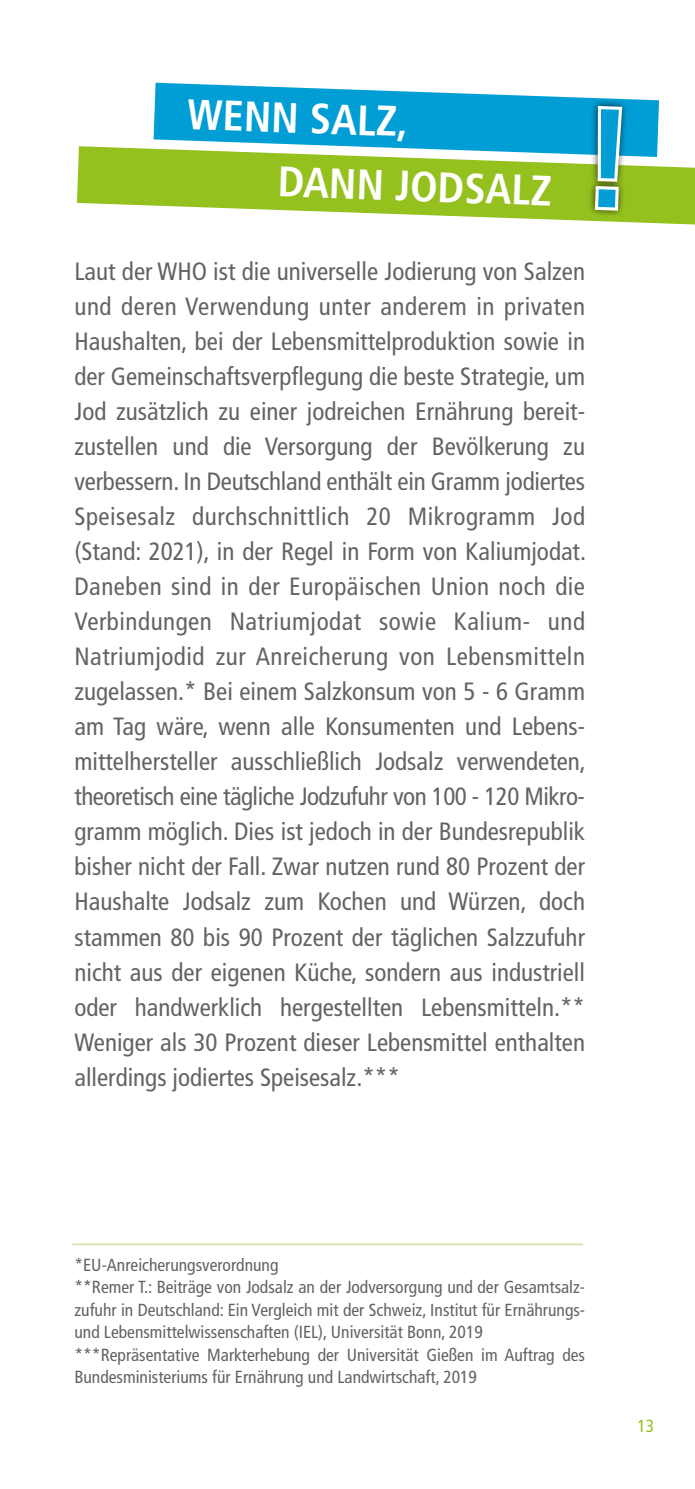
<style>
.page{position:relative;width:695px;height:1489px;background:#fff}
.page>*{position:absolute;margin:0;border:0;box-sizing:border-box;transform-origin:0 0}
.t1{font:700 condensed 42.5px/64.2px "Frutiger";color:#fff}
.t2{font:condensed 25px/35px "Frutiger";color:#646363;text-align:justify}
.t3{font:condensed 17.5px/22.5px "Frutiger";color:#646363}
.t4{font:condensed 17.5px "Frutiger";color:#95c11f}
</style>
<div class="page">
<svg style="left:77px;top:146px;width:617px;height:78px;fill:#95c11f"></svg>
<div style="left:587px;top:98px;width:41px;height:120px;background:#000;opacity:.75"></div>
<hr style="left:72px;top:1243px;width:511px;height:1px;background:#cfe09b">
<svg style="left:153px;top:83px;width:506px;height:124px;background:#5eb58e"></svg>
<h1 class="t1" style="left:281px;top:85px;width:275px;text-indent:-93px;rotate:2deg">WENN SALZ,<br>DANN JODSALZ</h1>
<p class="t2" style="left:74px;top:254px;width:513px">Laut der WHO ist die universelle Jodierung von Salzen und deren Verwendung unter anderem in privaten Haushalten, bei der Lebensmittelproduktion sowie in der Gemeinschaftsverpflegung die beste Strategie, um Jod zusätzlich zu einer jodreichen Ernährung bereit&shy;zustellen und die Versorgung der Bevölkerung zu verbessern. In Deutschland enthält ein Gramm jodiertes Speisesalz durchschnittlich 20 Mikrogramm Jod (Stand: 2021), in der Regel in Form von Kaliumjodat.<br>Daneben sind in der Europäischen Union noch die Verbindungen Natriumjodat sowie Kalium- und Natriumjodid zur Anreicherung von Lebensmitteln zugelassen.* Bei einem Salzkonsum von 5 - 6 Gramm am Tag wäre, wenn alle Konsumenten und Lebens&shy;mittelhersteller ausschließlich Jodsalz verwendeten, theoretisch eine tägliche Jodzufuhr von 100 - 120 Mikro&shy;gramm möglich. Dies ist jedoch in der Bundesrepublik bisher nicht der Fall. Zwar nutzen rund 80 Prozent der Haushalte Jodsalz zum Kochen und Würzen, doch stammen 80 bis 90 Prozent der täglichen Salzzufuhr nicht aus der eigenen Küche, sondern aus industriell oder handwerklich hergestellten Lebensmitteln.** Weniger als 30 Prozent dieser Lebensmittel enthalten allerdings jodiertes Speisesalz.***</p>
<p class="t3" style="left:74px;top:1253px;width:512px">*EU-Anreicherungsverordnung<br>**Remer T.: Beiträge von Jodsalz an der Jodversorgung und der Gesamtsalz&shy;zufuhr in Deutschland: Ein Vergleich mit der Schweiz, Institut für Ernährungs&shy;und Lebensmittelwissenschaften (IEL), Universität Bonn, 2019 ***Repräsentative Markterhebung der Universität Gießen im Auftrag des Bundesministeriums für Ernährung und Landwirtschaft, 2019</p>
<p class="t4" style="left:637px;top:1415px;width:18px">13</p>
</div>
